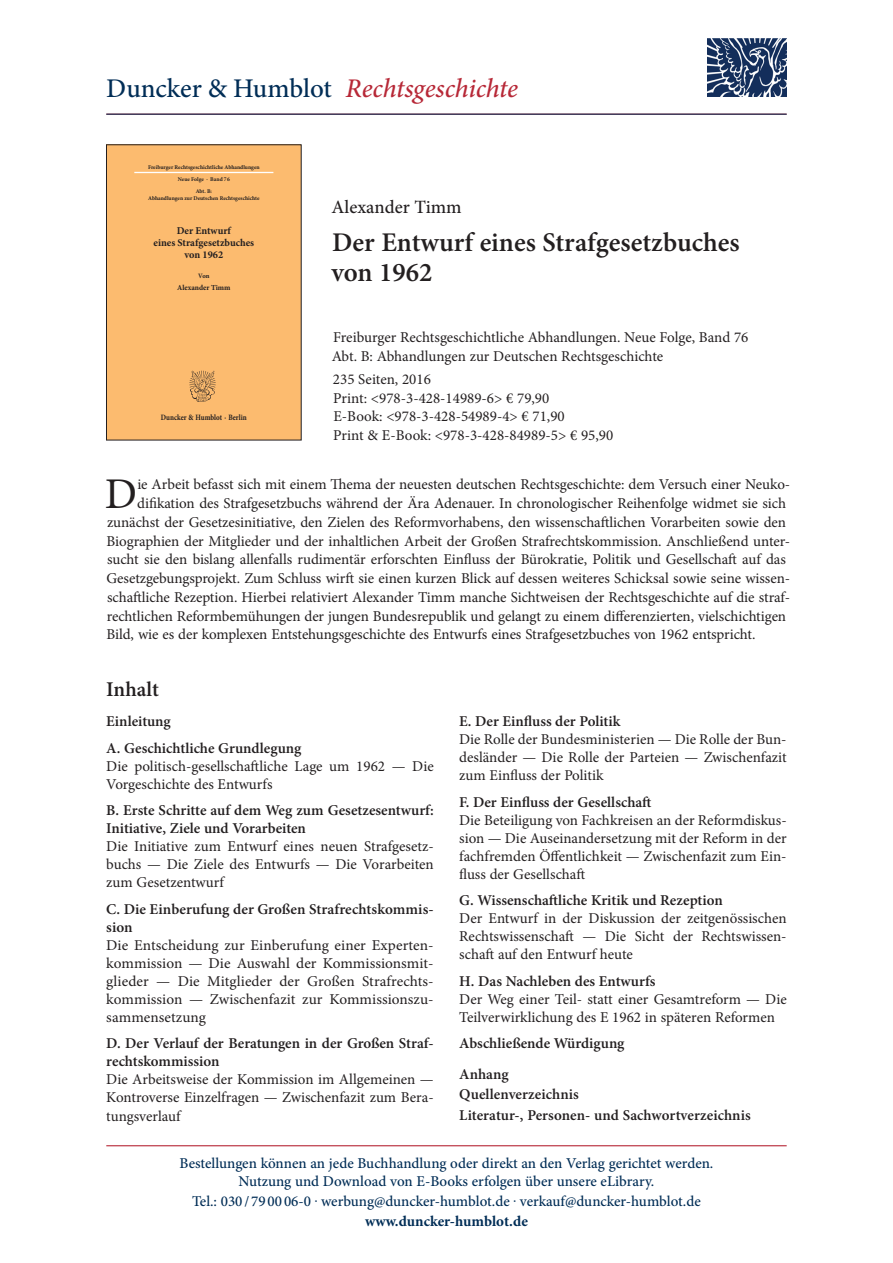
<style>
.page{position:relative;width:893px;height:1263px;background:#fff}
.page>*{position:absolute;margin:0;border:0;box-sizing:border-box;transform-origin:0 0}
.t1{font:43.8px "Minion Pro";color:#231f20}
.t2{font:600 27px/30px "Minion Pro";color:#231f20}
.t3{font:italic 500 27px "Minion Pro";letter-spacing:-.01em;color:#b72837}
.t4{font:600 21px "Minion Pro";color:#231f20}
.t5{font:500 18.75px "Minion Pro";color:#231f20}
.t6{font:15px/18px "Minion Pro";letter-spacing:-.005em;color:#231f20;text-align:justify}
.t7{font:600 15px/18px "Minion Pro";color:#231f20}
.t8{font:500 15px/18px "Minion Pro";color:#002d56;text-align:center}
.t9{font:700 15px "Minion Pro";color:#002d56}
.t10{font:700 10.5px/11.7px "Minion Pro";color:#231f20;text-align:center}
.t11{font:700 8.1px "Minion Pro";letter-spacing:-.005em;color:#231f20;scale:.86 1}
.t12{font:700 7.65px "Minion Pro";color:#231f20}
.t13{font:700 6.6px "Minion Pro";color:#231f20}
.t14{font:700 5.7px/11.9px "Minion Pro";color:#231f20;text-align:center}
.s1{font-style:normal;color:#002d56}
</style>
<div class="page">
<hr style="left:106px;top:1145px;width:681px;height:1px;background:#b72837">
<div style="left:106px;top:145px;width:195px;height:295px;background:#fcbb6f"></div>
<hr style="left:134px;top:172px;width:139px;height:1px;background:#fff">
<img style="left:189px;top:370px;width:27px;height:32px">
<div style="left:106px;top:145px;width:195px;height:295px;border:1px solid #231f20"></div>
<img style="left:707px;top:38px;width:79px;height:59px">
<hr style="left:106px;top:114px;width:681px;height:1px;background:#002d56">
<h2 class="t3" style="left:106px;top:70px;width:413px"><span class="s1">Duncker &amp; Humblot</span> Rechtsgeschichte</h2>
<p class="t14" style="left:148px;top:161px;width:113px">Freiburger Rechtsgeschichtliche Abhandlungen<br>Neue Folge · Band 76<br>Abt. B:</p>
<p class="t14" style="left:148px;top:192px;width:113px">Abhandlungen zur Deutschen Rechtsgeschichte</p>
<p class="t10" style="left:154px;top:225px;width:102px">Der Entwurf<br>eines Strafgesetzbuches von 1962</p>
<p class="t13" style="left:198px;top:271px;width:13px">Von</p>
<p class="t12" style="left:177px;top:283px;width:55px">Alexander Timm</p>
<p class="t11" style="left:161px;top:412px;width:102px">Duncker &amp; Humblot · Berlin</p>
<p class="t5" style="left:332px;top:194px;width:132px">Alexander Timm</p>
<h2 class="t2" style="left:331px;top:227px;width:410px">Der Entwurf eines Strafgesetzbuches von 1962</h2>
<p class="t6" style="left:332px;top:328px;width:418px;line-height:18.8px">Freiburger Rechtsgeschichtliche Abhandlungen. Neue Folge, Band 76<br>Abt. B: Abhandlungen zur Deutschen Rechtsgeschichte</p>
<p class="t6" style="left:333px;top:370px;width:282px;line-height:18.8px;text-align:left">235 Seiten, 2016<br>Print: &lt;978-3-428-14989-6&gt; € 79,90<br>E-Book: &lt;978-3-428-54989-4&gt; € 71,90<br>Print &amp; E-Book: &lt;978-3-428-84989-5&gt; € 95,90</p>
<h1 class="t1" style="left:105px;top:465px;width:34px">D</h1>
<p class="t6" style="left:137px;top:476px;width:654px">ie Arbeit befasst sich mit einem Thema der neuesten deutschen Rechtsgeschichte: dem Versuch einer Neuko-</p>
<p class="t6" style="left:137px;top:494px;width:650px">difikation des Strafgesetzbuchs während der Ära Adenauer. In chronologischer Reihenfolge widmet sie sich</p>
<p class="t6" style="left:107px;top:513px;width:680px">zunächst der Gesetzesinitiative, den Zielen des Reformvorhabens, den wissenschaftlichen Vorarbeiten sowie den</p>
<p class="t6" style="left:107px;top:532px;width:685px">Biographien der Mitglieder und der inhaltlichen Arbeit der Großen Strafrechtskommission. Anschließend unter-</p>
<p class="t6" style="left:107px;top:551px;width:680px">sucht sie den bislang allenfalls rudimentär erforschten Einfluss der Bürokratie, Politik und Gesellschaft auf das</p>
<p class="t6" style="left:106px;top:569px;width:685px">Gesetzgebungsprojekt. Zum Schluss wirft sie einen kurzen Blick auf dessen weiteres Schicksal sowie seine wissen-</p>
<p class="t6" style="left:107px;top:588px;width:685px">schaftliche Rezeption. Hierbei relativiert Alexander Timm manche Sichtweisen der Rechtsgeschichte auf die straf-</p>
<p class="t6" style="left:107px;top:607px;width:681px">rechtlichen Reformbemühungen der jungen Bundesrepublik und gelangt zu einem differenzierten, vielschichtigen</p>
<p class="t6" style="left:107px;top:626px;width:650px">Bild, wie es der komplexen Entstehungsgeschichte des Entwurfs eines Strafgesetzbuches von 1962 entspricht.</p>
<h3 class="t4" style="left:106px;top:674px;width:54px">Inhalt</h3>
<p class="t7" style="left:106px;top:708px;width:197px;line-height:26.5px">Einleitung<br>A. Geschichtliche Grundlegung</p>
<p class="t6" style="left:106px;top:757px;width:329px">Die politisch-gesellschaftliche Lage um 1962 — Die<br>Vorgeschichte des Entwurfs</p>
<p class="t7" style="left:106px;top:801px;width:329px">B. Erste Schritte auf dem Weg zum Gesetzesentwurf:<br>Initiative, Ziele und Vorarbeiten</p>
<p class="t6" style="left:106px;top:838px;width:329px">Die Initiative zum Entwurf eines neuen Strafgesetz&shy;buchs — Die Ziele des Entwurfs — Die Vorarbeiten zum Gesetzentwurf</p>
<p class="t7" style="left:106px;top:900px;width:329px">C. Die Einberufung der Großen Strafrechtskommis&shy;sion</p>
<p class="t6" style="left:106px;top:936px;width:329px">Die Entscheidung zur Einberufung einer Experten&shy;kommission — Die Auswahl der Kommissionsmit&shy;glieder — Die Mitglieder der Großen Strafrechts&shy;kommission — Zwischenfazit zur Kommissionszu&shy;sammensetzung</p>
<p class="t7" style="left:106px;top:1034px;width:329px">D. Der Verlauf der Beratungen in der Großen Straf&shy;rechtskommission</p>
<p class="t6" style="left:106px;top:1071px;width:329px">Die Arbeitsweise der Kommission im Allgemeinen — Kontroverse Einzelfragen — Zwischenfazit zum Bera&shy;tungsverlauf</p>
<p class="t7" style="left:459px;top:712px;width:163px">E. Der Einfluss der Politik</p>
<p class="t6" style="left:459px;top:731px;width:329px">Die Rolle der Bundesministerien — Die Rolle der Bun&shy;desländer — Die Rolle der Parteien — Zwischenfazit zum Einfluss der Politik</p>
<p class="t7" style="left:459px;top:793px;width:194px">F. Der Einfluss der Gesellschaft</p>
<p class="t6" style="left:459px;top:811px;width:329px">Die Beteiligung von Fachkreisen an der Reformdiskus&shy;sion — Die Auseinandersetzung mit der Reform in der fachfremden Öffentlichkeit — Zwischenfazit zum Ein&shy;fluss der Gesellschaft</p>
<p class="t7" style="left:459px;top:891px;width:265px">G. Wissenschaftliche Kritik und Rezeption</p>
<p class="t6" style="left:459px;top:910px;width:329px">Der Entwurf in der Diskussion der zeitgenössischen Rechtswissenschaft — Die Sicht der Rechtswissen&shy;schaft auf den Entwurf heute</p>
<p class="t7" style="left:459px;top:972px;width:198px">H. Das Nachleben des Entwurfs</p>
<p class="t6" style="left:459px;top:990px;width:329px">Der Weg einer Teil- statt einer Gesamtreform — Die<br>Teilverwirklichung des E 1962 in späteren Reformen</p>
<p class="t7" style="left:459px;top:1028px;width:167px;line-height:30.8px">Abschließende Würdigung<br>Anhang</p>
<p class="t7" style="left:459px;top:1084px;width:293px;line-height:20.1px">Quellenverzeichnis<br>Literatur-, Personen- und Sachwortverzeichnis</p>
<p class="t8" style="left:179px;top:1154px;width:535px">Bestellungen können an jede Buchhandlung oder direkt an den Verlag gerichtet werden.<br>Nutzung und Download von E-Books erfolgen über unsere eLibrary.</p>
<p class="t8" style="left:192px;top:1192px;width:510px">Tel.: 030 / 79 00 06-0 . werbung@duncker-humblot.de . verkauf@duncker-humblot.de</p>
<p class="t9" style="left:365px;top:1210px;width:164px">www.duncker-humblot.de</p>
</div>
